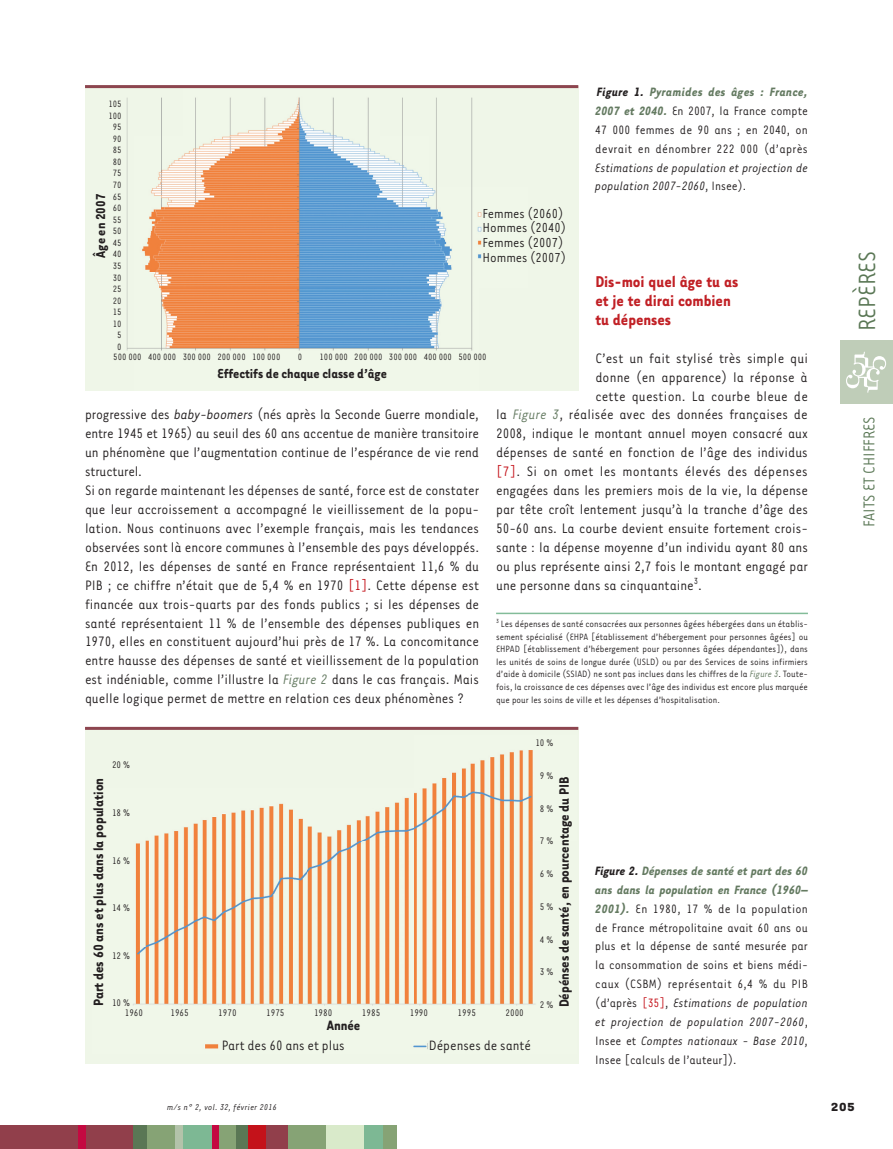
<style>
.page{position:relative;width:893px;height:1149px;background:#fff}
.page>*{position:absolute;margin:0;border:0;box-sizing:border-box;transform-origin:0 0}
.t1{font:27px "Tarzana Narrow";color:#5a7755}
.t2{font:700 18px/18.9px "Tarzana Narrow";color:#c12025}
.t3{font:18px "Tarzana Narrow";color:#5a7755}
.t4{font:15.75px/18.9px "Tarzana Narrow";color:#231f20}
.t5{font:15.75px "Tarzana Narrow";letter-spacing:.02em;color:#231f20}
.t6{font:700 15.6px "Tarzana Narrow";color:#231f20}
.t7{font:15.6px "Tarzana Narrow";color:#231f20}
.t8{font:15px/14.7px "Tarzana Narrow";color:#231f20}
.t9{font:700 15px "Tarzana Narrow";color:#231f20}
.t10{font:13.95px/18.9px "Tarzana Narrow";letter-spacing:.02em;color:#231f20;text-align:justify}
.t11{font:italic 13.95px/18.9px "Tarzana Narrow";color:#231f20}
.t12{font:700 13.5px "Tarzana Wide";color:#231f20}
.t13{font:10.95px "Tarzana Narrow";color:#231f20}
.t14{font:10.5px/12.6px "Tarzana Narrow";color:#231f20;text-align:justify}
.t15{font:italic 9.75px "Tarzana Narrow";letter-spacing:.025em;color:#231f20}
.s1{font-weight:700;font-style:italic}
.s2{font-weight:700;font-style:italic;color:#647a61}
.s3{font-style:normal}
.s4{font-style:italic}
.s5{color:#c4121a}
.s6{font-style:italic;color:#647a61}
</style>
<div class="page">
<div style="left:840px;top:340px;width:53px;height:64px;background:#bfcdb8"></div>
<svg style="left:846px;top:351px;width:40px;height:41px"></svg>
<div style="left:0;top:1124px;width:134px;height:24px;background:#913f4b"></div>
<div style="left:235px;top:1124px;width:13px;height:24px;background:#5a7755"></div>
<div style="left:78px;top:1124px;width:7px;height:24px;background:#c40941"></div>
<div style="left:133px;top:1124px;width:22px;height:24px;background:#5a7755"></div>
<div style="left:147px;top:1124px;width:29px;height:24px;background:#86a375"></div>
<div style="left:175px;top:1124px;width:8px;height:24px;background:#b3c3aa"></div>
<div style="left:183px;top:1124px;width:30px;height:24px;background:#7db894"></div>
<div style="left:217px;top:1124px;width:19px;height:24px;background:#86a375"></div>
<div style="left:213px;top:1124px;width:6px;height:24px;background:#c40941"></div>
<div style="left:248px;top:1124px;width:27px;height:24px;background:#c4121a"></div>
<div style="left:287px;top:1124px;width:39px;height:24px;background:#86a375"></div>
<div style="left:267px;top:1124px;width:21px;height:24px;background:#913f4b"></div>
<div style="left:326px;top:1124px;width:38px;height:24px;background:#d9eaca"></div>
<div style="left:364px;top:1124px;width:20px;height:24px;background:#7db894"></div>
<div style="left:383px;top:1124px;width:14px;height:24px;background:#86a375"></div>
<hr style="left:496px;top:612px;width:312px;height:2px;background:#83bc99">
<img style="left:85px;top:88px;width:493px;height:302px">
<hr style="left:85px;top:85px;width:493px;height:3px;background:#8d454f">
<div style="left:85px;top:727px;width:493px;height:336px;background:#eff6e8"></div>
<img style="left:133px;top:750px;width:402px;height:299px">
<hr style="left:85px;top:726px;width:493px;height:3px;background:#8d454f">
<p class="t14" style="left:108px;top:97px;width:15px">105</p>
<p class="t14" style="left:108px;top:109px;width:15px">100</p>
<p class="t14" style="left:113px;top:120px;width:10px">95</p>
<p class="t14" style="left:113px;top:132px;width:10px">90</p>
<p class="t14" style="left:113px;top:143px;width:10px">85</p>
<p class="t14" style="left:113px;top:155px;width:10px">80</p>
<p class="t14" style="left:113px;top:166px;width:10px">75</p>
<p class="t14" style="left:113px;top:178px;width:10px">70</p>
<p class="t14" style="left:113px;top:190px;width:10px">65</p>
<p class="t9" style="left:91px;top:257px;width:65px;rotate:-90deg">Âge en 2007</p>
<p class="t14" style="left:113px;top:201px;width:10px">60</p>
<p class="t14" style="left:113px;top:213px;width:10px">55</p>
<p class="t14" style="left:113px;top:224px;width:10px">50</p>
<p class="t14" style="left:113px;top:236px;width:10px">45</p>
<p class="t14" style="left:113px;top:247px;width:10px">40</p>
<p class="t14" style="left:113px;top:259px;width:10px">35</p>
<p class="t8" style="left:482px;top:205px;width:83px">Femmes (2060)</p>
<p class="t8" style="left:482px;top:220px;width:85px">Hommes (2040)<br>Femmes (2007)<br>Hommes (2007)</p>
<p class="t10" style="left:595px;top:82px;width:214px"><span class="s1">Figure 1.</span> <span class="s2">Pyramides des âges : France, 2007 et 2040.</span> En 2007, la France compte 47 000 femmes de 90 ans ; en 2040, on devrait en dénombrer 222 000 (d’après</p>
<p class="t11" style="left:595px;top:157px;width:214px">Estimations de population et projection de population 2007-2060<span class="s3">, Insee).</span></p>
<p class="t14" style="left:113px;top:270px;width:10px">30</p>
<p class="t14" style="left:113px;top:282px;width:10px">25</p>
<p class="t14" style="left:113px;top:293px;width:10px">20</p>
<p class="t14" style="left:113px;top:305px;width:10px">15</p>
<p class="t14" style="left:113px;top:317px;width:10px">10</p>
<p class="t14" style="left:117px;top:328px;width:6px">5</p>
<p class="t14" style="left:117px;top:340px;width:6px">0</p>
<p class="t14" style="left:113px;top:350px;width:169px">500 000 400 000 300 000 200 000 100 000</p>
<p class="t14" style="left:298px;top:350px;width:6px">0</p>
<p class="t14" style="left:320px;top:350px;width:169px">100 000 200 000 300 000 400 000 500 000</p>
<p class="t9" style="left:217px;top:363px;width:171px">Effectifs de chaque classe d’âge</p>
<p class="t4" style="left:85px;top:404px;width:396px">progressive des <span class="s4">baby-boomers</span> (nés après la Seconde Guerre mondiale, entre 1945 et 1965) au seuil des 60 ans accentue de manière transitoire un phénomène que l’augmentation continue de l’espérance de vie rend structurel.<br>Si on regarde maintenant les dépenses de santé, force est de constater que leur accroissement a accompagné le vieillissement de la popu&shy;lation. Nous continuons avec l’exemple français, mais les tendances observées sont là encore communes à l’ensemble des pays développés.<br>En 2012, les dépenses de santé en France représentaient 11,6 % du PIB ; ce chiffre n’était que de 5,4 % en 1970 <span class="s5">[1]</span>. Cette dépense est financée aux trois-quarts par des fonds publics ; si les dépenses de santé représentaient 11 % de l’ensemble des dépenses publiques en 1970, elles en constituent aujourd’hui près de 17 %. La concomitance entre hausse des dépenses de santé et vieillissement de la population est indéniable, comme l’illustre la <span class="s6">Figure 2</span> dans le cas français. Mais quelle logique permet de mettre en relation ces deux phénomènes ?</p>
<p class="t2" style="left:595px;top:271px;width:144px">Dis-moi quel âge tu as et je te dirai combien tu dépenses</p>
<p class="t4" style="left:595px;top:348px;width:214px">C’est un fait stylisé très simple qui</p>
<p class="t4" style="left:595px;top:366px;width:214px">donne (en apparence) la réponse à</p>
<p class="t4" style="left:595px;top:385px;width:214px">cette question. La courbe bleue de</p>
<p class="t4" style="left:496px;top:404px;width:313px">la <span class="s6">Figure 3</span>, réalisée avec des données françaises de</p>
<p class="t4" style="left:496px;top:423px;width:313px">2008, indique le montant annuel moyen consacré aux</p>
<p class="t4" style="left:496px;top:442px;width:313px">dépenses de santé en fonction de l’âge des individus</p>
<p class="t5" style="left:496px;top:462px;width:313px"><span class="s5">[7]</span>. Si on omet les montants élevés des dépenses</p>
<p class="t4" style="left:496px;top:480px;width:313px">engagées dans les premiers mois de la vie, la dépense</p>
<p class="t4" style="left:496px;top:499px;width:313px">par tête croît lentement jusqu’à la tranche d’âge des</p>
<p class="t4" style="left:496px;top:518px;width:313px">50-60 ans. La courbe devient ensuite fortement crois-</p>
<p class="t4" style="left:496px;top:537px;width:313px">sante : la dépense moyenne d’un individu ayant 80 ans</p>
<p class="t4" style="left:496px;top:555px;width:313px">ou plus représente ainsi 2,7 fois le montant engagé par</p>
<p class="t4" style="left:496px;top:574px;width:207px">une personne dans sa cinquantaine<sup>3</sup>.</p>
<p class="t14" style="left:496px;top:616px;width:313px"><sup>3</sup> Les dépenses de santé consacrées aux personnes âgées hébergées dans un établis&shy;sement spécialisé (EHPA [établissement d’hébergement pour personnes âgées] ou EHPAD [établissement d’hébergement pour personnes âgées dépendantes]), dans les unités de soins de longue durée (USLD) ou par des Services de soins infirmiers d’aide à domicile (SSIAD) ne sont pas inclues dans les chiffres de la <span class="s6">Figure 3</span>. Toute&shy;fois, la croissance de ces dépenses avec l’âge des individus est encore plus marquée que pour les soins de ville et les dépenses d’hospitalisation.</p>
<p class="t13" style="left:112px;top:758px;width:20px">20 %</p>
<p class="t13" style="left:535px;top:736px;width:20px">10 %</p>
<p class="t6" style="left:89px;top:1005px;width:229px;rotate:-90deg">Part des 60 ans et plus dans la population</p>
<p class="t13" style="left:112px;top:805px;width:20px">18 %</p>
<p class="t13" style="left:112px;top:853px;width:20px">16 %</p>
<p class="t13" style="left:112px;top:900px;width:20px">14 %</p>
<p class="t13" style="left:112px;top:948px;width:20px">12 %</p>
<p class="t13" style="left:112px;top:996px;width:20px">10 %</p>
<p class="t13" style="left:125px;top:1006px;width:20px">1960</p>
<p class="t13" style="left:170px;top:1006px;width:20px">1965</p>
<p class="t13" style="left:218px;top:1006px;width:20px">1970</p>
<p class="t13" style="left:266px;top:1006px;width:20px">1975</p>
<p class="t13" style="left:314px;top:1006px;width:20px">1980</p>
<p class="t13" style="left:362px;top:1006px;width:20px">1985</p>
<p class="t13" style="left:410px;top:1006px;width:20px">1990</p>
<p class="t13" style="left:458px;top:1006px;width:20px">1995</p>
<p class="t13" style="left:505px;top:1006px;width:20px">2000</p>
<p class="t6" style="left:327px;top:1015px;width:35px">Année</p>
<p class="t7" style="left:222px;top:1035px;width:125px">Part des 60 ans et plus</p>
<p class="t7" style="left:429px;top:1035px;width:104px">Dépenses de santé</p>
<p class="t13" style="left:540px;top:768px;width:15px">9 %</p>
<p class="t6" style="left:554px;top:1006px;width:232px;rotate:-90deg">Dépénses de santé, en pourcentage du PIB</p>
<p class="t13" style="left:540px;top:801px;width:15px">8 %</p>
<p class="t13" style="left:540px;top:834px;width:15px">7 %</p>
<p class="t13" style="left:540px;top:866px;width:15px">6 %</p>
<p class="t13" style="left:540px;top:899px;width:15px">5 %</p>
<p class="t13" style="left:540px;top:932px;width:15px">4 %</p>
<p class="t13" style="left:540px;top:964px;width:15px">3 %</p>
<p class="t13" style="left:540px;top:997px;width:15px">2 %</p>
<p class="t10" style="left:595px;top:860px;width:214px"><span class="s1">Figure 2.</span> <span class="s2">Dépenses de santé et part des 60 ans dans la population en France (1960– 2001).</span> En 1980, 17 % de la population de France métropolitaine avait 60 ans ou plus et la dépense de santé mesurée par la consommation de soins et biens médi&shy;caux (CSBM) représentait 6,4 % du PIB (d’après <span class="s5">[35]</span>, <span class="s4">Estimations de population et projection de population 2007-2060</span>, Insee et <span class="s4">Comptes nationaux - Base 2010</span>, Insee [calculs de l’auteur]).</p>
<h1 class="t1" style="left:851px;top:331px;width:82px;rotate:-90deg">REPÈRES</h1>
<p class="t3" style="left:858px;top:527px;width:112px;rotate:-90deg">FAITS ET CHIFFRES</p>
<p class="t15" style="left:167px;top:1100px;width:111px">m/s n° 2, vol. 32, février 2016</p>
<p class="t12" style="left:830px;top:1097px;width:26px">205</p>
</div>
